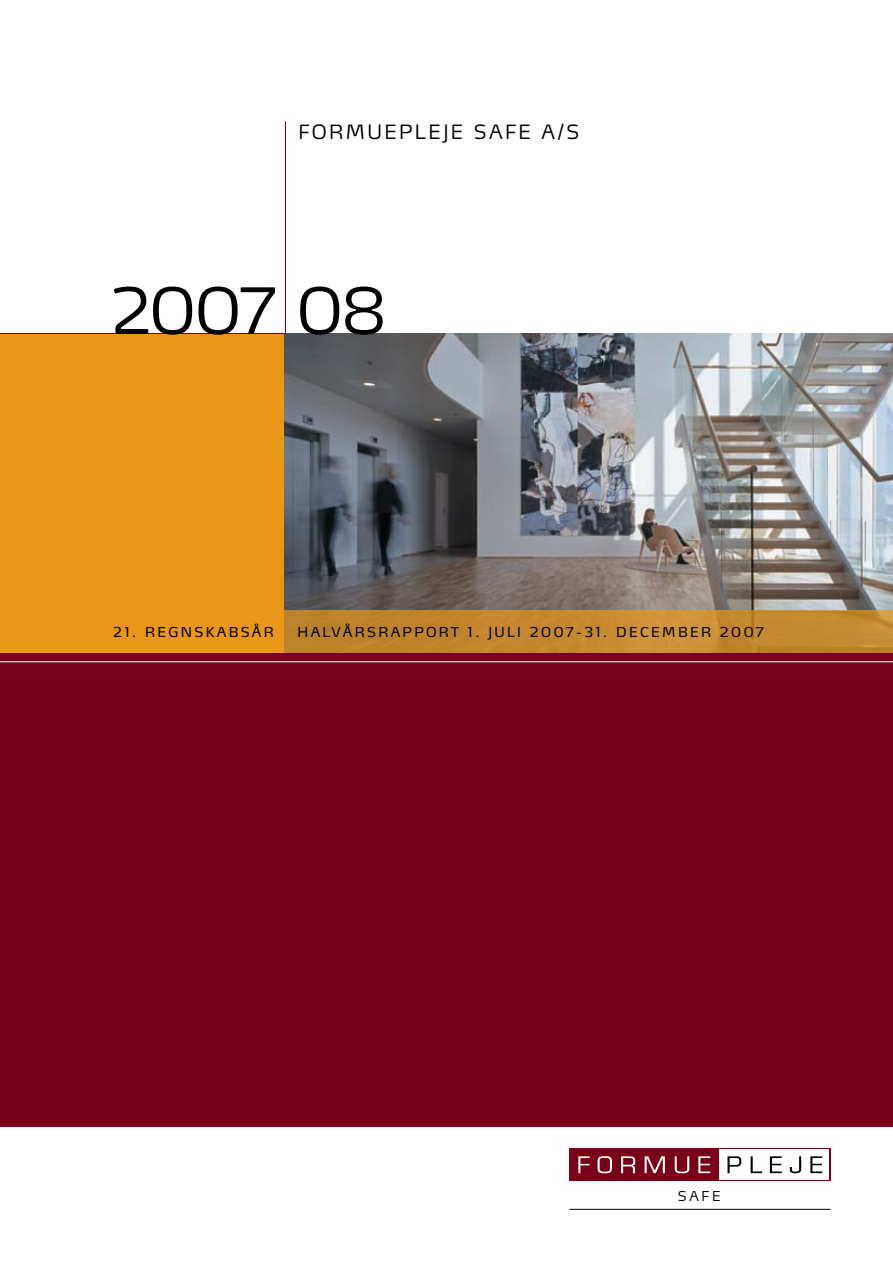
<style>
.page{position:relative;width:893px;height:1263px;background:#fff}
.page>*{position:absolute;margin:0;border:0;box-sizing:border-box;transform-origin:0 0}
.t1{font:300 63px "Max LF";letter-spacing:-.02em;color:#000}
.t2{font:300 19.5px "Max LF";letter-spacing:.12em;color:#000}
.t3{font:13.5px "Max LF";letter-spacing:.17em;color:#000}
.t4{font:300 13.5px "Max LF";color:#000}
</style>
<div class="page">
<div style="left:0;top:334px;width:893px;height:793px;background:#790018"></div>
<div style="left:0;top:334px;width:893px;height:319px;background:#e89719"></div>
<img style="left:285px;top:334px;width:608px;height:276px">
<svg style="left:284px;top:610px;width:609px;height:43px;background:#c3882e"></svg>
<hr style="left:0;top:661px;width:893px;height:1px;background:#fff">
<hr style="left:285px;top:121px;width:1px;height:213px;background:#790018">
<hr style="left:569px;top:1209px;width:261px;height:1px;background:#000">
<div style="left:569px;top:1148px;width:262px;height:33px;background:#790018"></div>
<div style="left:719px;top:1149px;width:110px;height:31px;background:#fff"></div>
<svg style="left:578px;top:1156px;width:12px;height:17px"></svg>
<svg style="left:597px;top:1156px;width:15px;height:17px"></svg>
<svg style="left:621px;top:1156px;width:14px;height:17px"></svg>
<svg style="left:645px;top:1156px;width:20px;height:17px"></svg>
<svg style="left:675px;top:1156px;width:14px;height:17px"></svg>
<svg style="left:698px;top:1156px;width:12px;height:17px"></svg>
<svg style="left:727px;top:1156px;width:14px;height:17px"></svg>
<svg style="left:751px;top:1156px;width:11px;height:17px"></svg>
<svg style="left:770px;top:1156px;width:12px;height:17px"></svg>
<svg style="left:790px;top:1156px;width:11px;height:17px"></svg>
<svg style="left:810px;top:1156px;width:12px;height:17px"></svg>
<h2 class="t2" style="left:298px;top:120px;width:282px">FORMUEPLEJE SAFE A/S</h2>
<h1 class="t1" style="left:111px;top:271px;width:277px">2007 08</h1>
<p class="t3" style="left:113px;top:624px;width:162px">21. REGNSKABSÅR</p>
<p class="t3" style="left:298px;top:624px;width:468px">HALVÅRSRAPPORT 1. JULI 2007-31. DECEMBER 2007</p>
<p class="t4" style="left:678px;top:1187px;width:44px">SAF E</p>
</div>
